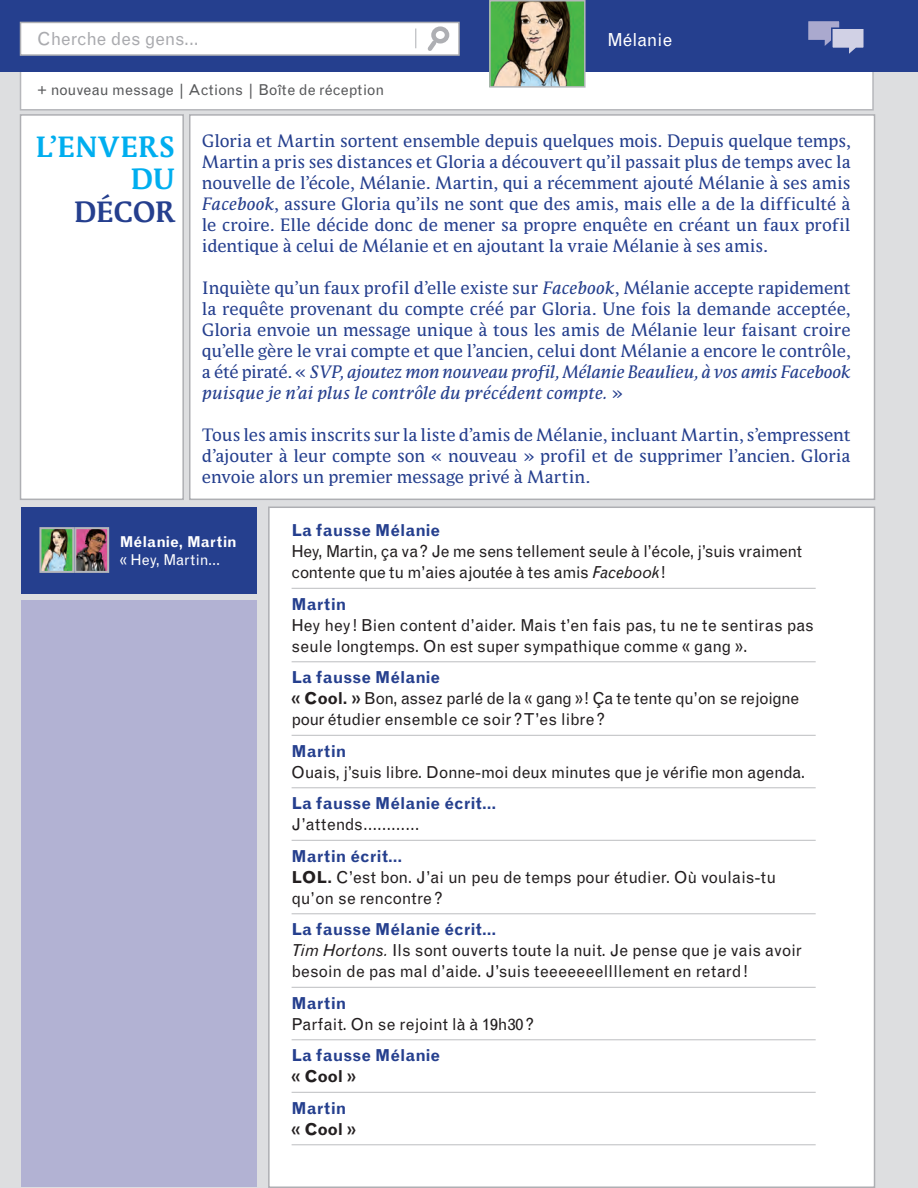
<style>
.page{position:relative;width:918px;height:1188px;background:#dddee0}
.page>*{position:absolute;margin:0;border:0;box-sizing:border-box;transform-origin:0 0}
.t1{font:700 27px/32.4px "Parable";letter-spacing:-.005em;color:#00aeef;text-align:right}
.t2{font:700 27px "Parable";color:#253f8e}
.t3{font:18px "Grotesque";letter-spacing:-.005em;color:#aaabaf}
.t4{font:18px "Grotesque";color:#fff}
.t5{font:16.5px/21px "Parable";letter-spacing:-.01em;color:#253f8e;text-align:justify}
.t6{font:16.5px/21px "Grotesque";letter-spacing:-.01em;color:#231f20}
.t7{font:700 16.5px "Grotesque";color:#253f8e}
.t8{font:16.5px "Grotesque";letter-spacing:.01em;color:#231f20}
.t9{font:700 16.5px "Grotesque";letter-spacing:-.025em;color:#231f20}
.t10{font:15px "Grotesque";color:#57585a}
.t11{font:700 15px "Grotesque";color:#fff}
.t12{font:15px "Grotesque";color:#fff}
.s1{font-style:italic}
.s2{font-weight:700;color:#253f8e}
.s3{font-weight:700}
</style>
<div class="page">
<div style="left:20px;top:14px;width:854px;height:97px;background:#fff;border:2px solid #b6b7bb"></div>
<div style="left:0;top:0;width:918px;height:72px;background:#253f8e"></div>
<div style="left:20px;top:114px;width:164px;height:386px;background:#fff;border:2px solid #aeafb3"></div>
<div style="left:21px;top:600px;width:235px;height:587px;background:#b2b2d3"></div>
<div style="left:269px;top:507px;width:606px;height:680px;background:#fff"></div>
<div style="left:189px;top:114px;width:686px;height:386px;background:#fff;border:2px solid #aeafb3"></div>
<hr style="left:292px;top:588px;width:524px;height:1px;background:#bcbdc0">
<hr style="left:292px;top:661px;width:524px;height:1px;background:#bcbdc0">
<hr style="left:292px;top:735px;width:524px;height:1px;background:#bcbdc0">
<hr style="left:292px;top:787px;width:524px;height:1px;background:#bcbdc0">
<hr style="left:292px;top:840px;width:524px;height:1px;background:#bcbdc0">
<hr style="left:292px;top:913px;width:524px;height:1px;background:#bcbdc0">
<hr style="left:292px;top:987px;width:524px;height:1px;background:#bcbdc0">
<hr style="left:292px;top:1039px;width:524px;height:1px;background:#bcbdc0">
<hr style="left:292px;top:1092px;width:524px;height:1px;background:#bcbdc0">
<hr style="left:292px;top:1144px;width:524px;height:1px;background:#bcbdc0">
<img style="left:492px;top:3px;width:91px;height:82px">
<div style="left:489px;top:0;width:97px;height:88px;border:2px solid #b6b7bb"></div>
<div style="left:20px;top:22px;width:440px;height:34px;background:#fff;border:2px solid #aeafb3"></div>
<svg style="left:415px;top:28px;width:1px;height:20px"></svg>
<div style="left:431px;top:26px;width:18px;height:18px;border:4px solid #aeafb3;border-radius:50%"></div>
<svg style="left:424px;top:37px;width:16px;height:18px"></svg>
<svg style="left:808px;top:21px;width:56px;height:33px"></svg>
<div style="left:21px;top:507px;width:235px;height:86px;background:#253f8e"></div>
<img style="left:42px;top:530px;width:29px;height:40px">
<div style="left:39px;top:527px;width:35px;height:46px;border:2px solid #b6b7bb"></div>
<img style="left:77px;top:530px;width:29px;height:40px">
<div style="left:74px;top:527px;width:35px;height:46px;border:2px solid #b6b7bb"></div>
<p class="t3" style="left:37px;top:29px;width:163px">Cherche des gens...</p>
<p class="t4" style="left:607px;top:29px;width:66px">Mélanie</p>
<p class="t10" style="left:37px;top:81px;width:349px">+ nouveau message | Actions | Boîte de réception</p>
<p class="t5" style="left:202px;top:130px;width:650px">Gloria et Martin sortent ensemble depuis quelques mois. Depuis quelque temps, Martin a pris ses distances et Gloria a découvert qu’il passait plus de temps avec la nouvelle de l’école, Mélanie. Martin, qui a récemment ajouté Mélanie à ses amis <span class="s1">Facebook</span>, assure Gloria qu’ils ne sont que des amis, mais elle a de la difficulté à le croire. Elle décide donc de mener sa propre enquête en créant un faux profil identique à celui de Mélanie et en ajoutant la vraie Mélanie à ses amis.</p>
<p class="t5" style="left:202px;top:277px;width:650px">Inquiète qu’un faux profil d’elle existe sur <span class="s1">Facebook</span>, Mélanie accepte rapidement la requête provenant du compte créé par Gloria. Une fois la demande acceptée, Gloria envoie un message unique à tous les amis de Mélanie leur faisant croire qu’elle gère le vrai compte et que l’ancien, celui dont Mélanie a encore le contrôle, a été piraté. « <span class="s1">SVP, ajoutez mon nouveau profil, Mélanie Beaulieu, à vos amis Facebook puisque je n’ai plus le contrôle du précédent compte.</span> »</p>
<p class="t5" style="left:202px;top:424px;width:650px">Tous les amis inscrits sur la liste d’amis de Mélanie, incluant Martin, s’empressent d’ajouter à leur compte son « nouveau » profil et de supprimer l’ancien. Gloria envoie alors un premier message privé à Martin.</p>
<p class="t7" style="left:292px;top:521px;width:150px">La fausse Mélanie</p>
<p class="t6" style="left:292px;top:541px;width:512px">Hey, Martin, ça va? Je me sens tellement seule à l’école, j’suis vraiment contente que tu m’aies ajoutée à tes amis <span class="s1">Facebook</span>!</p>
<p class="t7" style="left:292px;top:594px;width:56px">Martin</p>
<p class="t6" style="left:292px;top:615px;width:524px">Hey hey ! Bien content d’aider. Mais t’en fais pas, tu ne te sentiras pas seule longtemps. On est super sympathique comme « gang ».</p>
<p class="t6" style="left:292px;top:667px;width:509px"><span class="s2">La fausse Mélanie<br></span><span class="s3">« Cool. »</span> Bon, assez parlé de la « gang »! Ça te tente qu’on se rejoigne pour étudier ensemble ce soir? T’es libre?</p>
<p class="t7" style="left:292px;top:741px;width:56px">Martin</p>
<p class="t6" style="left:292px;top:762px;width:515px">Ouais, j’suis libre. Donne-moi deux minutes que je vérifie mon agenda.</p>
<p class="t7" style="left:292px;top:794px;width:206px">La fausse Mélanie écrit…</p>
<p class="t8" style="left:292px;top:815px;width:129px">J’attends…………</p>
<p class="t6" style="left:292px;top:846px;width:486px"><span class="s2">Martin écrit…<br></span><span class="s3">LOL.</span> C’est bon. J’ai un peu de temps pour étudier. Où voulais-tu qu’on se rencontre?</p>
<p class="t6" style="left:292px;top:919px;width:512px"><span class="s2">La fausse Mélanie écrit…<br></span><span class="s1">Tim Hortons.</span> Ils sont ouverts toute la nuit. Je pense que je vais avoir besoin de pas mal d’aide. J’suis teeeeeeellllement en retard!</p>
<p class="t7" style="left:292px;top:993px;width:56px">Martin</p>
<p class="t6" style="left:292px;top:1014px;width:244px">Parfait. On se rejoint là à 19h30?</p>
<p class="t7" style="left:292px;top:1046px;width:150px">La fausse Mélanie</p>
<p class="t9" style="left:292px;top:1067px;width:66px">« Cool »</p>
<p class="t7" style="left:292px;top:1098px;width:56px">Martin</p>
<p class="t9" style="left:292px;top:1119px;width:66px">« Cool »</p>
<h1 class="t1" style="left:36px;top:130px;width:142px">L’ENVERS<br>DU</h1>
<h1 class="t2" style="left:74px;top:193px;width:102px">DÉCOR</h1>
<p class="t11" style="left:120px;top:533px;width:119px">Mélanie, Martin</p>
<p class="t12" style="left:120px;top:551px;width:102px">« Hey, Martin...</p>
</div>
